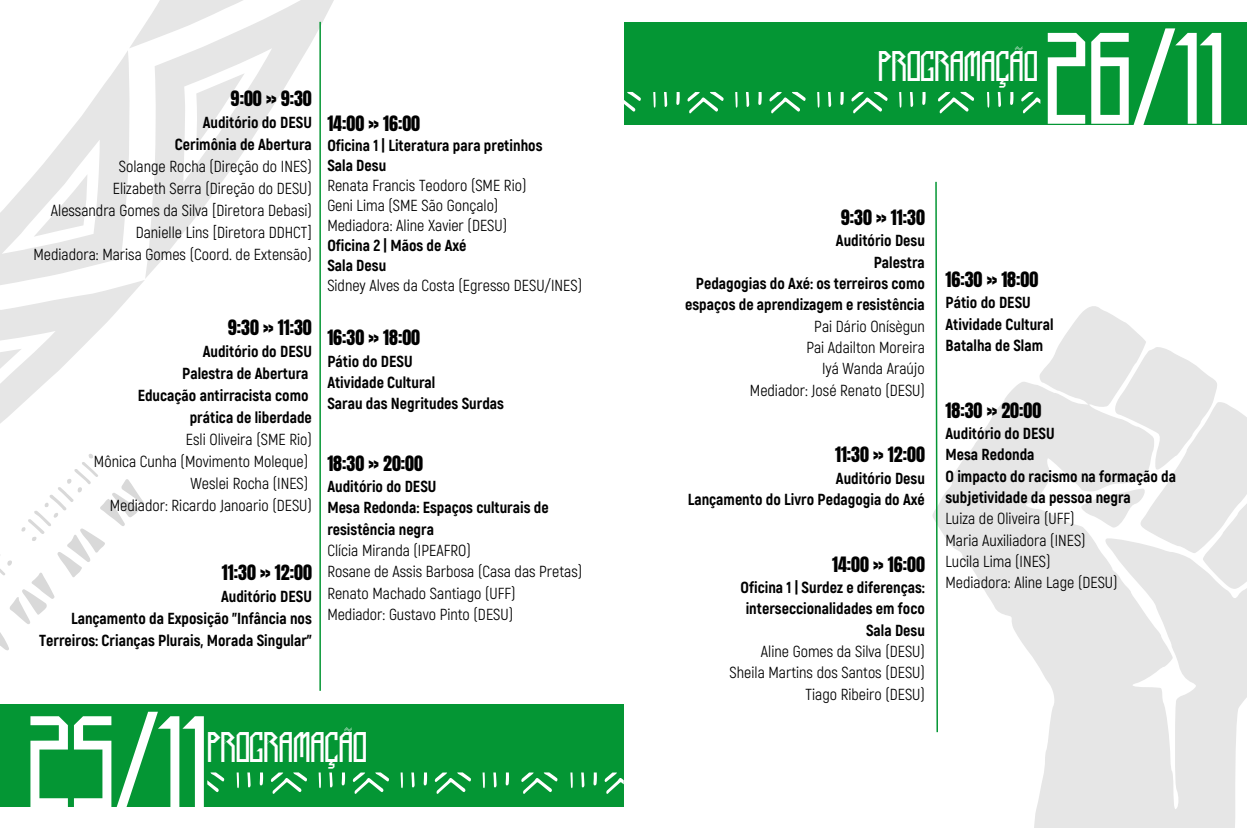
<style>
.page{position:relative;width:1247px;height:828px;background:#fff}
.page>*{position:absolute;margin:0;border:0;box-sizing:border-box;transform-origin:0 0}
.t1{font:121.2px "Tribo";color:#fff}
.t2{font:40px "Tribo";color:#fff}
.t3{font:18px "Anton";color:#000}
.t4{font:16px/21.4px "Akrobat";color:#000}
.t5{font:800 16px/21.4px "Akrobat";color:#000;text-align:right}
</style>
<div class="page">
<svg style="left:0;top:525px;width:155px;height:180px"></svg>
<div style="left:0;top:705px;width:624px;height:102px;background:#049634"></div>
<svg style="left:207px;top:772px;width:417px;height:22px"></svg>
<svg style="left:24px;top:174px;width:21px;height:28px"></svg>
<svg style="left:45px;top:146px;width:202px;height:116px;fill:#e8e8e8"></svg>
<svg style="left:58px;top:0;width:276px;height:146px"></svg>
<svg style="left:0;top:202px;width:160px;height:323px"></svg>
<svg style="left:0;top:328px;width:25px;height:79px"></svg>
<div style="left:624px;top:22px;width:622px;height:102px;background:#049634"></div>
<svg style="left:624px;top:92px;width:416px;height:33px"></svg>
<svg style="left:932px;top:306px;width:314px;height:522px;fill:#e6e6e6"></svg>
<hr style="left:319px;top:22px;width:2px;height:669px;background:#049634">
<svg style="left:934px;top:181px;width:4px;height:553px"></svg>
<p class="t3" style="left:231px;top:86px;width:83px">9:00 » 9:30</p>
<p class="t5" style="left:203px;top:112px;width:111px">Auditório do DESU</p>
<p class="t5" style="left:175px;top:134px;width:138px">Cerimônia de Abertura</p>
<p class="t4" style="left:119px;top:156px;width:194px">Solange Rocha (Direção do INES)</p>
<p class="t4" style="left:113px;top:178px;width:200px">Elizabeth Serra (Direção do DESU)</p>
<p class="t4" style="left:51px;top:200px;width:262px">Alessandra Gomes da Silva [Diretora Debasi)</p>
<p class="t4" style="left:136px;top:222px;width:178px">Danielle Lins [Diretora DDHCT]</p>
<p class="t4" style="left:34px;top:244px;width:280px">Mediadora: Marisa Gomes (Coord. de Extensão)</p>
<p class="t3" style="left:228px;top:315px;width:86px">9:30 » 11:30</p>
<p class="t5" style="left:203px;top:341px;width:111px">Auditório do DESU</p>
<p class="t5" style="left:182px;top:363px;width:128px">Palestra de Abertura</p>
<p class="t5" style="left:138px;top:385px;width:172px">Educação antirracista como</p>
<p class="t5" style="left:190px;top:407px;width:124px">prática de liberdade</p>
<p class="t4" style="left:186px;top:429px;width:127px">Esli Oliveira (SME Rio)</p>
<p class="t4" style="left:94px;top:451px;width:216px">Mônica Cunha (Movimento Moleque)</p>
<p class="t4" style="left:190px;top:473px;width:119px">Weslei Rocha (INES)</p>
<p class="t4" style="left:110px;top:495px;width:203px">Mediador: Ricardo Janoario (DESU)</p>
<p class="t3" style="left:222px;top:560px;width:91px">11:30 » 12:00</p>
<p class="t5" style="left:221px;top:586px;width:92px">Auditório DESU</p>
<p class="t5" style="left:39px;top:608px;width:274px;line-height:22px">Lançamento da Exposição "Infância nos<br>Terreiros: Crianças Plurais, Morada Singular"</p>
<p class="t3" style="left:327px;top:110px;width:94px">14:00 » 16:00</p>
<p class="t5" style="left:327px;top:135px;width:217px">Oficina 1 | Literatura para pretinhos</p>
<p class="t5" style="left:327px;top:155px;width:60px">Sala Desu</p>
<p class="t4" style="left:327px;top:175px;width:201px">Renata Francis Teodoro (SME Rio)</p>
<p class="t4" style="left:327px;top:195px;width:172px">Geni Lima (SME São Gonçalo)</p>
<p class="t4" style="left:327px;top:215px;width:181px">Mediadora: Aline Xavier (DESU)</p>
<p class="t5" style="left:327px;top:235px;width:141px">Oficina 2 | Mãos de Axé</p>
<p class="t5" style="left:327px;top:255px;width:60px">Sala Desu</p>
<p class="t4" style="left:327px;top:275px;width:256px">Sidney Alves da Costa (Egresso DESU/INES)</p>
<p class="t3" style="left:327px;top:325px;width:94px">16:30 » 18:00</p>
<p class="t5" style="left:327px;top:351px;width:87px">Pátio do DESU</p>
<p class="t5" style="left:327px;top:372px;width:110px">Atividade Cultural</p>
<p class="t5" style="left:327px;top:394px;width:178px">Sarau das Negritudes Surdas</p>
<p class="t3" style="left:327px;top:450px;width:97px">18:30 » 20:00</p>
<p class="t5" style="left:327px;top:476px;width:111px">Auditório do DESU</p>
<p class="t5" style="left:327px;top:498px;width:223px;text-align:left">Mesa Redonda: Espaços culturais de resistência negra</p>
<p class="t4" style="left:327px;top:540px;width:145px">Clícia Miranda (IPEAFRO)</p>
<p class="t4" style="left:327px;top:562px;width:256px">Rosane de Assis Barbosa (Casa das Pretas)<br>Renato Machado Santiago (UFF)</p>
<p class="t4" style="left:327px;top:604px;width:187px">Mediador: Gustavo Pinto (DESU)</p>
<p class="t1" style="left:27px;top:716px;width:181px">25/11</p>
<p class="t2" style="left:207px;top:732px;width:161px">PROGRAMAÇÃO</p>
<p class="t2" style="left:878px;top:51px;width:161px">PROGRAMAÇÃO</p>
<p class="t1" style="left:1044px;top:33px;width:181px">26/11</p>
<h2 class="t3" style="left:840px;top:204px;width:86px">9:30 » 11:30</h2>
<p class="t5" style="left:836px;top:231px;width:90px">Auditório Desu</p>
<h1 class="t5" style="left:873px;top:252px;width:53px">Palestra</h1>
<h2 class="t5" style="left:685px;top:273px;width:241px">Pedagogias do Axé: os terreiros como espaços de aprendizagem e resistência</h2>
<h1 class="t4" style="left:814px;top:316px;width:112px">Pai Dário Onísègun</h1>
<p class="t4" style="left:806px;top:337px;width:120px">Pai Adailton Moreira</p>
<p class="t4" style="left:822px;top:359px;width:104px">Iyá Wanda Araújo</p>
<p class="t4" style="left:750px;top:380px;width:176px">Mediador: José Renato (DESU)</p>
<p class="t3" style="left:835px;top:442px;width:91px">11:30 » 12:00</p>
<p class="t5" style="left:836px;top:468px;width:90px">Auditório Desu</p>
<p class="t5" style="left:687px;top:489px;width:239px">Lançamento do Livro Pedagogia do Axé</p>
<p class="t3" style="left:832px;top:551px;width:94px">14:00 » 16:00</p>
<p class="t5" style="left:740px;top:577px;width:186px;text-align:center">Oficina 1 | Surdez e diferenças: interseccionalidades em foco</p>
<p class="t5" style="left:866px;top:620px;width:60px">Sala Desu</p>
<p class="t4" style="left:761px;top:641px;width:165px">Aline Gomes da Silva (DESU)</p>
<p class="t4" style="left:729px;top:663px;width:197px">Sheila Martins dos Santos (DESU)</p>
<p class="t4" style="left:805px;top:684px;width:121px">Tiago Ribeiro (DESU)</p>
<p class="t3" style="left:945px;top:266px;width:94px">16:30 » 18:00</p>
<p class="t5" style="left:945px;top:293px;width:87px">Pátio do DESU</p>
<p class="t5" style="left:945px;top:314px;width:110px">Atividade Cultural</p>
<p class="t5" style="left:945px;top:335px;width:99px">Batalha de Slam</p>
<p class="t3" style="left:945px;top:397px;width:97px">18:30 » 20:00</p>
<p class="t5" style="left:945px;top:423px;width:111px">Auditório do DESU</p>
<p class="t5" style="left:945px;top:445px;width:91px">Mesa Redonda</p>
<p class="t5" style="left:945px;top:466px;width:232px;text-align:left">O impacto do racismo na formação da subjetividade da pessoa negra</p>
<p class="t4" style="left:945px;top:509px;width:131px">Luiza de Oliveira (UFF)</p>
<p class="t4" style="left:945px;top:530px;width:142px">Maria Auxiliadora (INES)</p>
<p class="t4" style="left:945px;top:551px;width:107px">Lucila Lima (INES)</p>
<p class="t4" style="left:945px;top:573px;width:174px">Mediadora: Aline Lage (DESU)</p>
</div>
